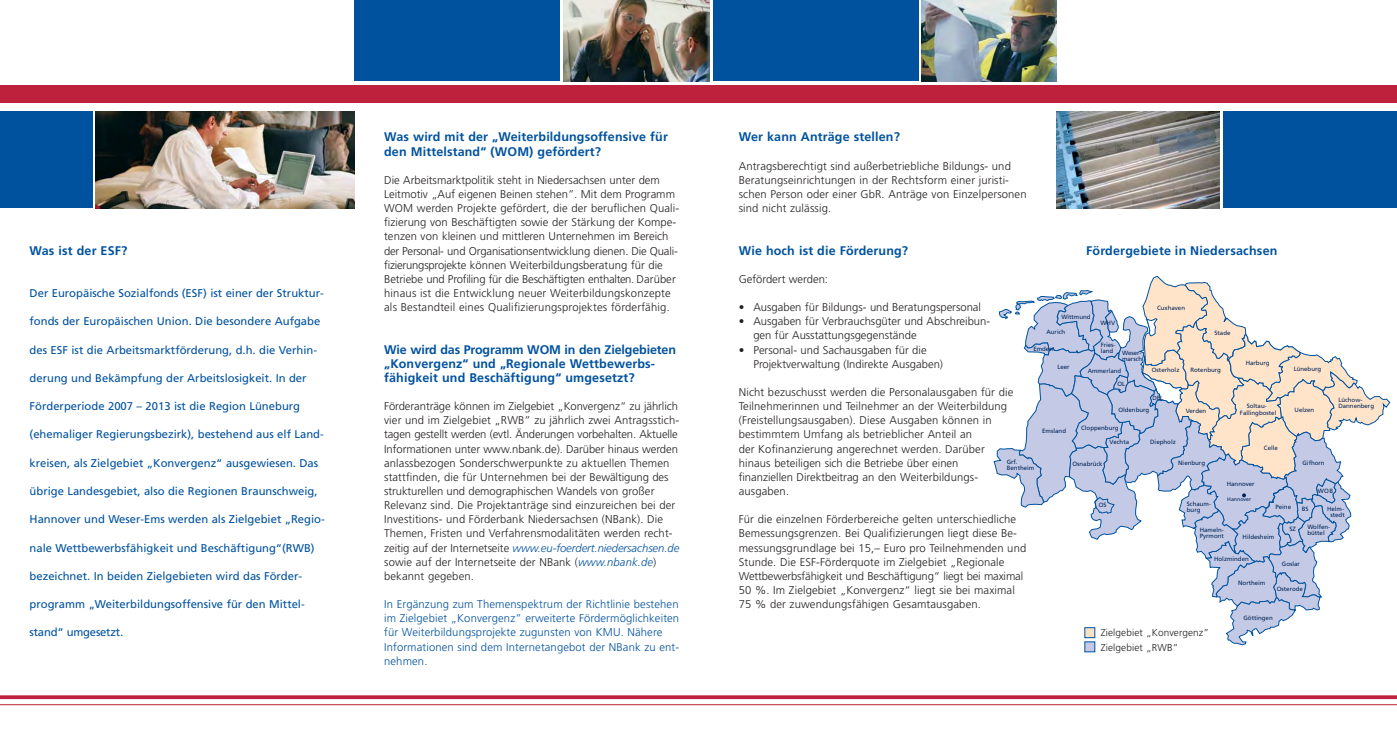
<style>
.page{position:relative;width:1397px;height:745px;background:#fff}
.page>*{position:absolute;margin:0;border:0;box-sizing:border-box;transform-origin:0 0}
.t1{font:700 12.5px/14.1px "Frutiger";letter-spacing:.01em;color:#00529f}
.t2{font:300 11.25px/14.1px "Frutiger";letter-spacing:.01em;color:#231f20}
.t3{font:11.25px "Frutiger";color:#00529f}
.t4{font:300 11.25px/14.1px "Frutiger";letter-spacing:.01em;color:#00529f}
.t5{font:italic 300 11.25px "Frutiger CE";letter-spacing:-.005em;color:#00529f}
.t6{font:300 10px/14.1px "Frutiger";letter-spacing:.01em;color:#231f20}
.t7{font:6.12px/6.1px "Frutiger";color:#002358}
.t8{font:5.25px "Frutiger";color:#002358}
.s1{font-family:"Frutiger";font-style:normal;color:#231f20}
.s2{font-style:italic;color:#00529f}
</style>
<div class="page">
<svg style="left:993px;top:276px;width:396px;height:369px"></svg>
<svg style="left:0;top:695px;width:1396px;height:3px;background:#c53950"></svg>
<hr style="left:0;top:704px;width:1396px;height:1px;background:#be213b">
<div style="left:0;top:85px;width:1396px;height:17px;background:#be213b"></div>
<div style="left:354px;top:0;width:206px;height:81px;background:#00529f"></div>
<img style="left:1056px;top:111px;width:163px;height:97px">
<div style="left:1222px;top:111px;width:174px;height:97px;background:#00529f"></div>
<img style="left:563px;top:0;width:146px;height:81px">
<div style="left:712px;top:0;width:206px;height:81px;background:#00529f"></div>
<img style="left:921px;top:0;width:135px;height:81px">
<svg style="left:1084px;top:627px;width:10px;height:10px"></svg>
<svg style="left:1084px;top:641px;width:10px;height:10px"></svg>
<img style="left:96px;top:111px;width:258px;height:97px">
<div style="left:0;top:111px;width:92px;height:97px;background:#00529f"></div>
<p class="t1" style="left:30px;top:244px;width:99px">Was ist der ESF?</p>
<p class="t3" style="left:30px;top:288px;width:296px">Der Europäische Sozialfonds (ESF) ist einer der Struktur -</p>
<p class="t3" style="left:30px;top:316px;width:292px">fonds der Europäischen Union. Die besondere Aufgabe</p>
<p class="t3" style="left:30px;top:345px;width:289px">des ESF ist die Arbeitsmarktförderung, d.h. die Verhin -</p>
<p class="t3" style="left:30px;top:373px;width:278px">derung und Bekämpfung der Arbeitslosigkeit. In der</p>
<p class="t3" style="left:30px;top:401px;width:272px">Förderperiode 2007 – 2013 ist die Region Lüneburg</p>
<p class="t3" style="left:30px;top:429px;width:296px">(ehemaliger Regie rungs bezirk), bestehend aus elf Land -</p>
<p class="t3" style="left:30px;top:458px;width:290px">kreisen, als Zielgebiet „Konvergenz“ ausgewiesen. Das</p>
<p class="t3" style="left:30px;top:486px;width:289px">übrige Landesgebiet, also die Regionen Braun schweig,</p>
<p class="t3" style="left:30px;top:514px;width:297px">Hannover und Weser-Ems werden als Zielge biet „Regio -</p>
<p class="t3" style="left:30px;top:542px;width:286px">nale Wettbewerbsfähigkeit und Beschäfti gung“(RWB)</p>
<p class="t3" style="left:30px;top:571px;width:274px">bezeichnet. In beiden Zielgebieten wird das Förder -</p>
<p class="t3" style="left:30px;top:599px;width:277px">programm „Weiterbildungsoffensive für den Mit tel -</p>
<p class="t3" style="left:30px;top:627px;width:95px">stand“ umgesetzt.</p>
<p class="t1" style="left:384px;top:131px;width:285px">Was wird mit der „Weiterbildungsoffensive für den Mittelstand“ (WOM) gefördert?</p>
<p class="t2" style="left:384px;top:174px;width:296px">Die Arbeitsmarktpolitik steht in Niedersachsen unter dem Leit motiv „Auf eigenen Beinen stehen”. Mit dem Programm WOM werden Projekte gefördert, die der beruflichen Quali - fizierung von Beschäftigten sowie der Stärkung der Kompe - tenzen von kleinen und mittleren Unternehmen im Bereich der Personal- und Organisationsentwicklung dienen. Die Quali - fizierungs projekte können Weiterbildungs bera tung für die Betriebe und Profiling für die Beschäftigten enthalten. Darüber hinaus ist die Entwicklung neuer Weiterbildungs konzepte als Bestandteil eines Qualifizierungsprojektes förderfähig.</p>
<p class="t1" style="left:384px;top:343px;width:293px">Wie wird das Programm WOM in den Zielge bieten „Konvergenz“ und „Regionale Wettbewerbs - fähigkeit und Beschäftigung“ umgesetzt?</p>
<p class="t2" style="left:384px;top:400px;width:296px">Förderanträge können im Zielgebiet „Konvergenz“ zu jährlich vier und im Zielgebiet „RWB” zu jährlich zwei Antrags stich - tagen gestellt werden (evtl. Änderungen vorbehalten. Aktuelle Informationen unter www.nbank.de). Darüber hinaus werden anlassbezogen Sonderschwerpunkte zu aktuellen Themen stattfinden, die für Unternehmen bei der Bewäl tigung des strukturellen und demographischen Wandels von großer Relevanz sind. Die Projektanträge sind einzureichen bei der Investitions- und Förderbank Niedersachsen (NBank). Die Themen, Fristen und Verfah rens modalitäten werden recht-</p>
<p class="t5" style="left:384px;top:542px;width:296px"><span class="s1">zeitig auf der Internetseite</span> www.eu-foerdert.niedersachsen.de</p>
<p class="t2" style="left:384px;top:555px;width:273px">sowie auf der Internet seite der NBank (<span class="s2">www.nbank.de</span>) bekannt gegeben.</p>
<p class="t4" style="left:384px;top:597px;width:296px">In Ergänzung zum Themenspektrum der Richtlinie bestehen im Zielgebiet „Konvergenz” erweiterte Fördermöglichkeiten für Weiterbildungsprojekte zugunsten von KMU. Nähere Informationen sind dem Internetangebot der NBank zu ent&shy;nehmen.</p>
<p class="t1" style="left:738px;top:131px;width:163px">Wer kann Anträge stellen?</p>
<p class="t2" style="left:738px;top:159px;width:289px">Antragsberechtigt sind außerbetriebliche Bildungs- und Beratungseinrichtungen in der Rechtsform einer juristi&shy;schen Person oder einer GbR. Anträge von Einzelpersonen sind nicht zulässig.</p>
<p class="t1" style="left:738px;top:244px;width:171px">Wie hoch ist die Förderung?</p>
<p class="t2" style="left:738px;top:272px;width:91px">Gefördert werden:</p>
<p class="t2" style="left:738px;top:301px;width:244px">• Ausgaben für Bildungs- und Beratungspersonal</p>
<p class="t2" style="left:753px;top:315px;width:238px;text-indent:-15px">• Ausgaben für Verbrauchsgüter und Abschreibun&shy;gen für Ausstattungs gegenstände</p>
<p class="t2" style="left:753px;top:343px;width:191px;text-indent:-15px">• Personal- und Sachausgaben für die<br>Projektverwaltung (Indirekte Ausgaben)</p>
<p class="t2" style="left:738px;top:385px;width:276px">Nicht bezuschusst werden die Personalausgaben für die Teilnehmerinnen und Teilnehmer an der Weiterbildung (Frei stellungsausgaben). Diese Ausgaben können in bestimmtem Umfang als betrieblicher Anteil an<br>der Kofinanzierung angerechnet werden. Darüber hinaus beteiligen sich die Betriebe über einen finanziellen Direkt beitrag an den Weiterbildungs&shy;ausgaben.</p>
<p class="t2" style="left:738px;top:513px;width:289px">Für die einzelnen Förderbereiche gelten unterschiedliche Bemessungsgrenzen. Bei Qualifizierungen liegt diese Be - messungsgrundlage bei 15,– Euro pro Teilnehmenden und Stunde. Die ESF-Förderquote im Zielgebiet „Regionale Wettbewerbsfähigkeit und Beschäftigung“ liegt bei maximal 50 %. Im Zielgebiet „Konvergenz“ liegt sie bei maximal 75 % der zuwendungsfähigen Gesamtausgaben.</p>
<p class="t1" style="left:1085px;top:244px;width:193px">Fördergebiete in Niedersachsen</p>
<p class="t7" style="left:1156px;top:305px;width:29px">Cuxhaven</p>
<p class="t7" style="left:1061px;top:314px;width:31px">Wittmund</p>
<p class="t7" style="left:1100px;top:320px;width:16px">WHV</p>
<p class="t7" style="left:1046px;top:328px;width:20px">Aurich</p>
<p class="t7" style="left:1033px;top:346px;width:21px">Emden</p>
<p class="t7" style="left:1214px;top:330px;width:17px">Stade</p>
<p class="t7" style="left:1100px;top:342px;width:16px">Fries&shy;land</p>
<p class="t7" style="left:1121px;top:350px;width:22px">Weser&shy;marsch</p>
<p class="t7" style="left:1244px;top:358px;width:25px">Harburg</p>
<p class="t7" style="left:1245px;top:360px;width:25px">Harburg</p>
<p class="t7" style="left:1057px;top:364px;width:14px">Leer</p>
<p class="t7" style="left:1190px;top:366px;width:32px">Rotenburg</p>
<p class="t7" style="left:1293px;top:366px;width:29px">Lüneburg</p>
<p class="t7" style="left:1294px;top:406px;width:21px">Uelzen</p>
<p class="t7" style="left:1263px;top:444px;width:15px">Celle</p>
<p class="t7" style="left:1151px;top:367px;width:29px">Osterholz</p>
<p class="t7" style="left:1087px;top:368px;width:35px">Ammerland</p>
<p class="t7" style="left:1117px;top:381px;width:9px">OL</p>
<p class="t7" style="left:1152px;top:395px;width:12px">DEL</p>
<p class="t7" style="left:1337px;top:397px;width:37px">Lüchow-<br>Dannenberg</p>
<p class="t7" style="left:1239px;top:403px;width:38px;text-align:center">Soltau-<br>Fallingbostel</p>
<p class="t7" style="left:1118px;top:406px;width:32px">Oldenburg</p>
<p class="t7" style="left:1185px;top:407px;width:22px">Verden</p>
<p class="t7" style="left:1080px;top:425px;width:39px">Cloppenburg</p>
<p class="t7" style="left:1109px;top:439px;width:21px">Vechta</p>
<p class="t7" style="left:1072px;top:461px;width:32px">Osnabrück</p>
<p class="t7" style="left:1098px;top:502px;width:9px">OS</p>
<p class="t7" style="left:1042px;top:428px;width:25px">Emsland</p>
<p class="t7" style="left:1149px;top:439px;width:27px">Diepholz</p>
<p class="t7" style="left:1006px;top:458px;width:29px">Grf.<br>Bentheim</p>
<p class="t7" style="left:1177px;top:459px;width:28px">Nienburg</p>
<p class="t7" style="left:1302px;top:460px;width:24px">Gifhorn</p>
<p class="t7" style="left:1226px;top:480px;width:29px">Hannover</p>
<p class="t7" style="left:1317px;top:487px;width:17px">WOB</p>
<p class="t8" style="left:1226px;top:497px;width:25px">Hannover</p>
<p class="t7" style="left:1186px;top:500px;width:26px">Schaum&shy;burg</p>
<p class="t7" style="left:1275px;top:503px;width:17px">Peine</p>
<p class="t7" style="left:1301px;top:505px;width:8px">BS</p>
<p class="t7" style="left:1326px;top:506px;width:19px;text-align:center">Helm&shy;stedt</p>
<p class="t7" style="left:1306px;top:523px;width:24px">Wolfen&shy;büttel</p>
<p class="t7" style="left:1289px;top:526px;width:8px">SZ</p>
<p class="t7" style="left:1281px;top:560px;width:20px">Goslar</p>
<p class="t7" style="left:1199px;top:527px;width:26px">Hameln-<br>Pyrmont</p>
<p class="t7" style="left:1242px;top:533px;width:33px">Hildesheim</p>
<p class="t7" style="left:1213px;top:556px;width:36px">Holzminden</p>
<p class="t7" style="left:1237px;top:579px;width:29px">Northeim</p>
<p class="t7" style="left:1276px;top:585px;width:28px">Osterode</p>
<p class="t6" style="left:1100px;top:626px;width:110px">Zielgebiet „Konvergenz”<br>Zielgebiet „RWB”</p>
<p class="t7" style="left:1243px;top:615px;width:31px">Göttingen</p>
</div>
